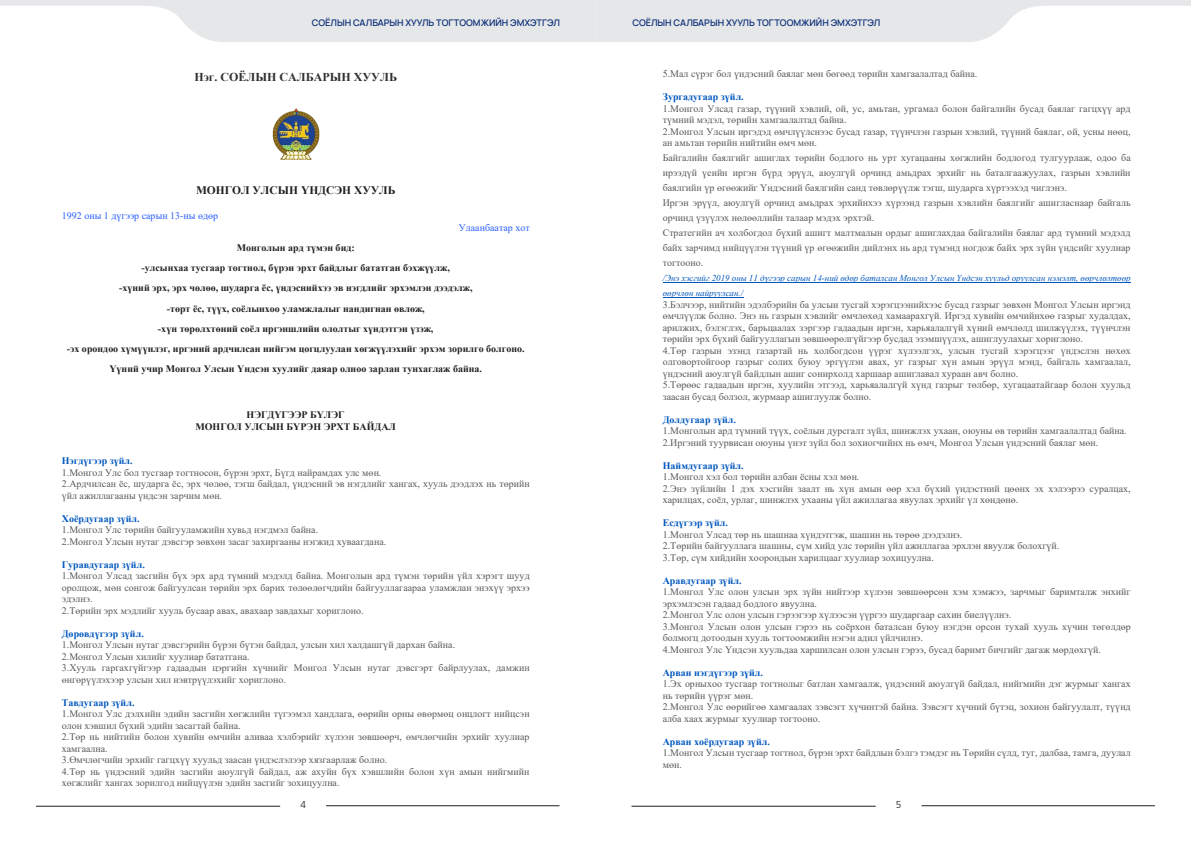
<style>
.page{position:relative;width:1191px;height:842px;background:#fff}
.page>*{position:absolute;margin:0;border:0;box-sizing:border-box;transform-origin:0 0}
.t1{font:700 12px "Times New Roman";color:#312f30}
.t2{font:700 11.5px "Times New Roman";letter-spacing:-.005em;color:#231f20}
.t3{font:10px/11.5px "Times New Roman";color:#57585a}
.t4{font:700 10px/20.3px "Times New Roman";color:#231f20;text-align:center}
.t5{font:10px "Times New Roman";letter-spacing:.005em;color:#275dff}
.t6{font:10px "Mon Fnt 12";color:#231f20}
.t7{font:600 9.1px "Manrope";color:#0d3079}
.t8{font:italic 9px/15px "Times New Roman";color:#0057be}
.s1{font-weight:700;color:#0057be}
</style>
<div class="page">
<svg style="left:0;top:0;width:1191px;height:42px"></svg>
<hr style="left:36px;top:806px;width:244px;height:1px;background:#231f20">
<hr style="left:631px;top:806px;width:244px;height:1px;background:#231f20">
<hr style="left:326px;top:805px;width:233px;height:1px;background:#231f20">
<hr style="left:921px;top:805px;width:234px;height:1px;background:#231f20">
<img style="left:272px;top:108px;width:48px;height:52px">
<hr style="left:662px;top:282px;width:468px;height:1px;background:#0057be">
<hr style="left:662px;top:297px;width:81px;height:1px;background:#0057be">
<p class="t7" style="left:312px;top:16px;width:250px">СОЁЛЫН САЛБАРЫН ХУУЛЬ ТОГТООМЖИЙН ЭМХЭТГЭЛ</p>
<p class="t7" style="left:632px;top:16px;width:250px">СОЁЛЫН САЛБАРЫН ХУУЛЬ ТОГТООМЖИЙН ЭМХЭТГЭЛ</p>
<p class="t1" style="left:194px;top:69px;width:204px">Нэг. СОЁЛЫН САЛБАРЫН ХУУЛЬ</p>
<p class="t2" style="left:196px;top:182px;width:201px">МОНГОЛ УЛСЫН ҮНДСЭН ХУУЛЬ</p>
<p class="t5" style="left:62px;top:209px;width:158px">1992 оны 1 дүгээр сарын 13-ны өдөр</p>
<p class="t5" style="left:459px;top:220px;width:72px">Улаанбаатар хот</p>
<p class="t4" style="left:67px;top:237px;width:459px">Монголын ард түмэн бид:<br>-улсынхаа тусгаар тогтнол, бүрэн эрхт байдлыг бататган бэхжүүлж,<br>-хүний эрх, эрх чөлөө, шударга ёс, үндэснийхээ эв нэгдлийг эрхэмлэн дээдэлж,<br>-төрт ёс, түүх, соёлынхоо уламжлалыг нандигнан өвлөж,<br>-хүн төрөлхтөний соёл иргэншлийн ололтыг хүндэтгэн үзэж,<br>-эх орондоо хүмүүнлэг, иргэний ардчилсан нийгэм цогцлуулан хөгжүүлэхийг эрхэм зорилго болгоно.<br>Үүний учир Монгол Улсын Үндсэн хуулийг даяар олноо зарлан тунхаглаж байна.</p>
<p class="t4" style="left:195px;top:409px;width:202px;line-height:11.5px">НЭГДҮГЭЭР БҮЛЭГ<br>МОНГОЛ УЛСЫН БҮРЭН ЭРХТ БАЙДАЛ</p>
<p class="t3" style="left:62px;top:455px;width:469px"><span class="s1">Нэгдүгээр зүйл.<br></span>1.Монгол Улс бол тусгаар тогтносон, бүрэн эрхт, Бүгд найрамдах улс мөн.<br>2.Ардчилсан ёс, шударга ёс, эрх чөлөө, тэгш байдал, үндэсний эв нэгдлийг хангах, хууль дээдлэх нь төрийн үйл ажиллагааны үндсэн зарчим мөн.</p>
<p class="t3" style="left:62px;top:512px;width:326px"><span class="s1">Хоёрдугаар зүйл.<br></span>1.Монгол Улс төрийн байгууламжийн хувьд нэгдмэл байна.<br>2.Монгол Улсын нутаг дэвсгэр зөвхөн засаг захиргааны нэгжид хуваагдана.</p>
<p class="t3" style="left:62px;top:558px;width:469px"><span class="s1">Гуравдугаар зүйл.<br></span>1.Монгол Улсад засгийн бүх эрх ард түмний мэдэлд байна. Монголын ард түмэн төрийн үйл хэрэгт шууд оролцож, мөн сонгож байгуулсан төрийн эрх барих төлөөлөгчдийн байгууллагаараа уламжлан энэхүү эрхээ эдэлнэ.<br>2.Төрийн эрх мэдлийг хууль бусаар авах, авахаар завдахыг хориглоно.</p>
<p class="t3" style="left:62px;top:627px;width:469px"><span class="s1">Дөрөвдүгээр зүйл.<br></span>1.Монгол Улсын нутаг дэвсгэрийн бүрэн бүтэн байдал, улсын хил халдашгүй дархан байна.<br>2.Монгол Улсын хилийг хуулиар бататгана.<br>3.Хууль гаргахгүйгээр гадаадын цэргийн хүчнийг Монгол Улсын нутаг дэвсгэрт байрлуулах, дамжин өнгөрүүлэхээр улсын хил нэвтрүүлэхийг хориглоно.</p>
<p class="t3" style="left:62px;top:696px;width:469px"><span class="s1">Тавдугаар зүйл.<br></span>1.Монгол Улс дэлхийн эдийн засгийн хөгжлийн түгээмэл хандлага, өөрийн орны өвөрмөц онцлогт нийцсэн олон хэвшил бүхий эдийн засагтай байна.<br>2.Төр нь нийтийн болон хувийн өмчийн аливаа хэлбэрийг хүлээн зөвшөөрч, өмчлөгчийн эрхийг хуулиар хамгаална.<br>3.Өмчлөгчийн эрхийг гагцхүү хуульд заасан үндэслэлээр хязгаарлаж болно.<br>4.Төр нь үндэсний эдийн засгийн аюулгүй байдал, аж ахуйн бүх хэвшлийн болон хүн амын нийгмийн хөгжлийг хангах зорилгод нийцүүлэн эдийн засгийг зохицуулна.</p>
<p class="t3" style="left:662px;top:68px;width:316px">5.Мал сүрэг бол үндэсний баялаг мөн бөгөөд төрийн хамгаалалтад байна.</p>
<p class="t3" style="left:662px;top:91px;width:469px"><span class="s1">Зургадугаар зүйл.<br></span>1.Монгол Улсад газар, түүний хэвлий, ой, ус, амьтан, ургамал болон байгалийн бусад баялаг гагцхүү ард түмний мэдэл, төрийн хамгаалалтад байна.<br>2.Монгол Улсын иргэдэд өмчлүүлснээс бусад газар, түүнчлэн газрын хэвлий, түүний баялаг, ой, усны нөөц, ан амьтан төрийн нийтийн өмч мөн.</p>
<p class="t3" style="left:662px;top:150px;width:469px;line-height:15px">Байгалийн баялгийг ашиглах төрийн бодлого нь урт хугацааны хөгжлийн бодлогод тулгуурлаж, одоо ба ирээдүй үеийн иргэн бүрд эрүүл, аюулгүй орчинд амьдрах эрхийг нь баталгаажуулах, газрын хэвлийн баялгийн үр өгөөжийг Үндэсний баялгийн санд төвлөрүүлж тэгш, шударга хүртээхэд чиглэнэ.<br>Иргэн эрүүл, аюулгүй орчинд амьдрах эрхийнхээ хүрээнд газрын хэвлийн баялгийг ашигласнаар байгаль орчинд үзүүлэх нөлөөллийн талаар мэдэх эрхтэй.<br>Стратегийн ач холбогдол бүхий ашигт малтмалын ордыг ашиглахдаа байгалийн баялаг ард түмний мэдэлд байх зарчимд нийцүүлэн түүний үр өгөөжийн дийлэнх нь ард түмэнд ногдож байх эрх зүйн үндсийг хуулиар тогтооно.</p>
<p class="t8" style="left:662px;top:271px;width:469px">/Энэ хэсгийг 2019 оны 11 дүгээр сарын 14-ний өдөр баталсан Монгол Улсын Үндсэн хуульд оруулсан нэмэлт, өөрчлөлтөөр өөрчлөн найруулсан./</p>
<p class="t3" style="left:662px;top:298px;width:469px">3.Бэлчээр, нийтийн эдэлбэрийн ба улсын тусгай хэрэгцээнийхээс бусад газрыг зөвхөн Монгол Улсын иргэнд өмчлүүлж болно. Энэ нь газрын хэвлийг өмчлөхөд хамаарахгүй. Иргэд хувийн өмчийнхөө газрыг худалдах, арилжих, бэлэглэх, барьцаалах зэргээр гадаадын иргэн, харьяалалгүй хүний өмчлөлд шилжүүлэх, түүнчлэн төрийн эрх бүхий байгууллагын зөвшөөрөлгүйгээр бусдад эзэмшүүлэх, ашиглуулахыг хориглоно.<br>4.Төр газрын эзэнд газартай нь холбогдсон үүрэг хүлээлгэх, улсын тусгай хэрэгцээг үндэслэн нөхөх олговортойгоор газрыг солих буюу эргүүлэн авах, уг газрыг хүн амын эрүүл мэнд, байгаль хамгаалал, үндэсний аюулгүй байдлын ашиг сонирхолд харшаар ашиглавал хураан авч болно.<br>5.Төрөөс гадаадын иргэн, хуулийн этгээд, харьяалалгүй хүнд газрыг төлбөр, хугацаатайгаар болон хуульд заасан бусад болзол, журмаар ашиглуулж болно.</p>
<p class="t3" style="left:662px;top:413px;width:465px"><span class="s1">Долдугаар зүйл.<br></span>1.Монголын ард түмний түүх, соёлын дурсгалт зүйл, шинжлэх ухаан, оюуны өв төрийн хамгаалалтад байна.<br>2.Иргэний туурвисан оюуны үнэт зүйл бол зохиогчийнх нь өмч, Монгол Улсын үндэсний баялаг мөн.</p>
<p class="t3" style="left:662px;top:459px;width:469px"><span class="s1">Наймдугаар зүйл.<br></span>1.Монгол хэл бол төрийн албан ёсны хэл мөн.<br>2.Энэ зүйлийн 1 дэх хэсгийн заалт нь хүн амын өөр хэл бүхий үндэстний цөөнх эх хэлээрээ суралцах, харилцах, соёл, урлаг, шинжлэх ухааны үйл ажиллагаа явуулах эрхийг үл хөндөнө.</p>
<p class="t3" style="left:662px;top:517px;width:398px"><span class="s1">Есдүгээр зүйл.<br></span>1.Монгол Улсад төр нь шашнаа хүндэтгэж, шашин нь төрөө дээдэлнэ.<br>2.Төрийн байгууллага шашны, сүм хийд улс төрийн үйл ажиллагаа эрхлэн явуулж болохгүй.<br>3.Төр, сүм хийдийн хоорондын харилцааг хуулиар зохицуулна.</p>
<p class="t3" style="left:662px;top:574px;width:469px"><span class="s1">Аравдугаар зүйл.<br></span>1.Монгол Улс олон улсын эрх зүйн нийтээр хүлээн зөвшөөрсөн хэм хэмжээ, зарчмыг баримталж энхийг эрхэмлэсэн гадаад бодлого явуулна.<br>2.Монгол Улс олон улсын гэрээгээр хүлээсэн үүргээ шударгаар сахин биелүүлнэ.<br>3.Монгол Улсын олон улсын гэрээ нь соёрхон баталсан буюу нэгдэн орсон тухай хууль хүчин төгөлдөр болмогц дотоодын хууль тогтоомжийн нэгэн адил үйлчилнэ.<br>4.Монгол Улс Үндсэн хуульдаа харшилсан олон улсын гэрээ, бусад баримт бичгийг дагаж мөрдөхгүй.</p>
<p class="t3" style="left:662px;top:666px;width:469px"><span class="s1">Арван нэгдүгээр зүйл.<br></span>1.Эх орныхоо тусгаар тогтнолыг батлан хамгаалж, үндэсний аюулгүй байдал, нийгмийн дэг журмыг хангах нь төрийн үүрэг мөн.<br>2.Монгол Улс өөрийгөө хамгаалах зэвсэгт хүчинтэй байна. Зэвсэгт хүчний бүтэц, зохион байгуулалт, түүнд алба хаах журмыг хуулиар тогтооно.</p>
<p class="t3" style="left:662px;top:735px;width:469px"><span class="s1">Арван хоёрдугаар зүйл.<br></span>1.Монгол Улсын тусгаар тогтнол, бүрэн эрхт байдлын бэлгэ тэмдэг нь Төрийн сүлд, туг, далбаа, тамга, дуулал мөн.</p>
<p class="t6" style="left:300px;top:800px;width:7px">4</p>
<p class="t6" style="left:896px;top:800px;width:7px">5</p>
</div>
